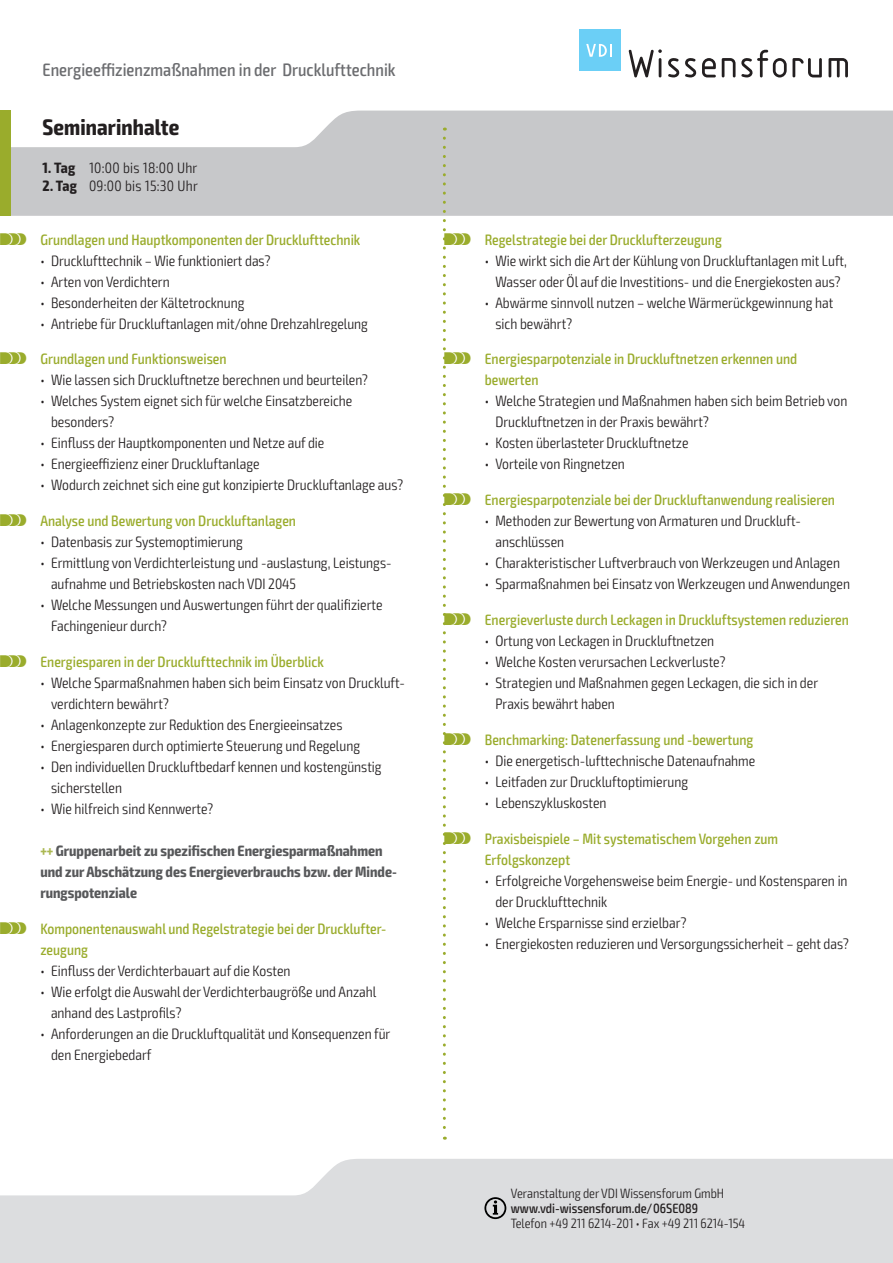
<style>
.page{position:relative;width:893px;height:1263px;background:#fff}
.page>*{position:absolute;margin:0;border:0;box-sizing:border-box;transform-origin:0 0}
.t1{font:700 condensed 22.5px "Exo 2";letter-spacing:.005em;color:#231f20}
.t2{font:500 condensed 18px "Exo 2";color:#6c6d70}
.t3{font:300 condensed 15px/21px "Exo 2";color:#231f20}
.t4{font:500 condensed 15px/21px "Exo 2";color:#9aac2c}
.t5{font:700 condensed 15px/21px "Exo 2";color:#57585a}
.t6{font:300 condensed 15px "Exo 2";letter-spacing:.02em;color:#231f20}
.t7{font:300 condensed 13.5px "Exo 2";color:#231f20}
.t8{font:500 condensed 13.5px "Exo 2";color:#231f20}
.s1{font-weight:700}
.s2{font-family:"VDI Iconset S4 A Regular";font-weight:400;font-stretch:normal}
.s3{color:#abb852}
</style>
<div class="page">
<svg style="left:0;top:1159px;width:893px;height:104px;background:#e0e1e3"></svg>
<svg style="left:11px;top:111px;width:882px;height:105px;background:#cdced0"></svg>
<div style="left:0;top:111px;width:11px;height:105px;background:#9aac2c"></div>
<svg style="left:484px;top:1197px;width:22px;height:22px"></svg>
<svg style="left:629px;top:49px;width:33px;height:28px"></svg>
<svg style="left:668px;top:58px;width:11px;height:19px"></svg>
<svg style="left:685px;top:58px;width:11px;height:19px"></svg>
<svg style="left:702px;top:58px;width:14px;height:19px"></svg>
<svg style="left:722px;top:58px;width:13px;height:19px"></svg>
<svg style="left:741px;top:50px;width:81px;height:27px"></svg>
<svg style="left:828px;top:58px;width:20px;height:19px"></svg>
<div style="left:579px;top:30px;width:41px;height:41px;background:#6bcff6"></div>
<svg style="left:586px;top:44px;width:26px;height:13px"></svg>
<svg style="left:443px;top:138px;width:3px;height:1002px"></svg>
<p class="t2" style="left:43px;top:59px;width:355px">Energieeffizienzmaßnahmen in der Drucklufttechnik</p>
<h1 class="t1" style="left:43px;top:113px;width:138px">Seminarinhalte</h1>
<p class="t6" style="left:43px;top:159px;width:156px"><span class="s1">1. Tag</span> 10:00 bis 18:00 Uhr</p>
<p class="t6" style="left:43px;top:177px;width:157px"><span class="s1">2. Tag</span> 09:00 bis 15:30 Uhr</p>
<p class="t4" style="left:0;top:229px;width:362px"><span class="s2">S</span> Grundlagen und Hauptkomponenten der Drucklufttechnik</p>
<p class="t3" style="left:40px;top:250px;width:232px">• Drucklufttechnik – Wie funktioniert das?</p>
<p class="t3" style="left:40px;top:271px;width:131px">• Arten von Verdichtern</p>
<p class="t3" style="left:40px;top:292px;width:206px">• Besonderheiten der Kältetrocknung</p>
<p class="t3" style="left:40px;top:313px;width:329px">• Antriebe für Druckluftanlagen mit/ohne Drehzahlregelung</p>
<p class="t4" style="left:0;top:349px;width:228px"><span class="s2">S</span> Grundlagen und Funktionsweisen</p>
<p class="t3" style="left:40px;top:370px;width:329px">• Wie lassen sich Druckluftnetze berechnen und beurteilen?</p>
<p class="t3" style="left:51px;top:391px;width:303px;text-indent:-11px">• Welches System eignet sich für welche Einsatzbereiche besonders?</p>
<p class="t3" style="left:40px;top:433px;width:285px">• Einfluss der Hauptkomponenten und Netze auf die</p>
<p class="t3" style="left:40px;top:454px;width:221px">• Energieeffizienz einer Druckluftanlage</p>
<p class="t3" style="left:40px;top:475px;width:364px">• Wodurch zeichnet sich eine gut konzipierte Druckluftanlage aus?</p>
<p class="t4" style="left:0;top:511px;width:298px"><span class="s2">S</span> Analyse und Bewertung von Druckluftanlagen</p>
<p class="t3" style="left:40px;top:532px;width:204px">• Datenbasis zur Systemoptimierung</p>
<p class="t3" style="left:51px;top:553px;width:342px;text-indent:-11px">• Ermittlung von Verdichterleistung und -auslastung, Leistungs&shy;aufnahme und Betriebskosten nach VDI 2045</p>
<p class="t3" style="left:51px;top:595px;width:333px;text-indent:-11px">• Welche Messungen und Auswertungen führt der qualifizierte<br>Fachingenieur durch?</p>
<p class="t4" style="left:0;top:652px;width:325px"><span class="s2">S</span> Energiesparen in der Drucklufttechnik im Überblick</p>
<p class="t3" style="left:51px;top:673px;width:355px;text-indent:-11px">• Welche Sparmaßnahmen haben sich beim Einsatz von Druckluft&shy;verdichtern bewährt?</p>
<p class="t3" style="left:40px;top:715px;width:304px">• Anlagenkonzepte zur Reduktion des Energieeinsatzes</p>
<p class="t3" style="left:40px;top:736px;width:321px">• Energiesparen durch optimierte Steuerung und Regelung</p>
<p class="t3" style="left:51px;top:757px;width:332px;text-indent:-11px">• Den individuellen Druckluftbedarf kennen und kostengünstig sicherstellen</p>
<p class="t3" style="left:40px;top:799px;width:174px">• Wie hilfreich sind Kennwerte?</p>
<p class="t5" style="left:40px;top:841px;width:358px"><span class="s3">+++</span> Gruppenarbeit zu spezifischen Energiesparmaßnahmen und zur Abschätzung des Energieverbrauchs bzw. der Minde&shy;rungspotenziale</p>
<p class="t4" style="left:40px;top:919px;width:347px;text-indent:-40px"><span class="s2">S</span> Komponentenauswahl und Regelstrategie bei der Drucklufter&shy;zeugung</p>
<p class="t3" style="left:40px;top:961px;width:252px">• Einfluss der Verdichterbauart auf die Kosten</p>
<p class="t3" style="left:51px;top:982px;width:327px;text-indent:-11px">• Wie erfolgt die Auswahl der Verdichterbaugröße und Anzahl anhand des Lastprofils?</p>
<p class="t3" style="left:51px;top:1024px;width:341px;text-indent:-11px">• Anforderungen an die Druckluftqualität und Konsequenzen für den Energiebedarf</p>
<p class="t4" style="left:444px;top:229px;width:279px"><span class="s2">S</span> Regelstrategie bei der Drucklufterzeugung</p>
<p class="t3" style="left:485px;top:250px;width:364px;text-align:center">• Wie wirkt sich die Art der Kühlung von Druckluftanlagen mit Luft,<br>Wasser oder Öl auf die Investitions- und die Energiekosten aus?</p>
<p class="t3" style="left:495px;top:292px;width:339px;text-indent:-11px">• Abwärme sinnvoll nutzen – welche Wärmerückgewinnung hat sich bewährt?</p>
<p class="t4" style="left:485px;top:349px;width:314px;text-indent:-40px"><span class="s2">S</span> Energiesparpotenziale in Druckluftnetzen erkennen und bewerten</p>
<p class="t3" style="left:495px;top:391px;width:353px;text-indent:-11px">• Welche Strategien und Maßnahmen haben sich beim Betrieb von<br>Druckluftnetzen in der Praxis bewährt?</p>
<p class="t3" style="left:485px;top:433px;width:205px">• Kosten überlasteter Druckluftnetze</p>
<p class="t3" style="left:485px;top:454px;width:142px">• Vorteile von Ringnetzen</p>
<p class="t4" style="left:444px;top:490px;width:392px"><span class="s2">S</span> Energiesparpotenziale bei der Druckluftanwendung realisieren</p>
<p class="t3" style="left:495px;top:511px;width:305px;text-indent:-11px">• Methoden zur Bewertung von Armaturen und Druckluft&shy;anschlüssen</p>
<p class="t3" style="left:485px;top:553px;width:357px">• Charakteristischer Luftverbrauch von Werkzeugen und Anlagen</p>
<p class="t3" style="left:485px;top:574px;width:367px">• Sparmaßnahmen bei Einsatz von Werkzeugen und Anwendungen</p>
<p class="t4" style="left:444px;top:610px;width:406px"><span class="s2">S</span> Energieverluste durch Leckagen in Druckluftsystemen reduzieren</p>
<p class="t3" style="left:485px;top:631px;width:231px">• Ortung von Leckagen in Druckluftnetzen</p>
<p class="t3" style="left:485px;top:652px;width:242px">• Welche Kosten verursachen Leckverluste?</p>
<p class="t3" style="left:495px;top:673px;width:324px;text-indent:-11px">• Strategien und Maßnahmen gegen Leckagen, die sich in der<br>Praxis bewährt haben</p>
<p class="t4" style="left:444px;top:730px;width:310px"><span class="s2">S</span> Benchmarking: Datenerfassung und -bewertung</p>
<p class="t3" style="left:485px;top:751px;width:272px">• Die energetisch-lufttechnische Datenaufnahme</p>
<p class="t3" style="left:485px;top:772px;width:205px">• Leitfaden zur Druckluftoptimierung</p>
<p class="t3" style="left:485px;top:793px;width:123px">• Lebenszykluskosten</p>
<p class="t4" style="left:485px;top:828px;width:295px;text-indent:-40px"><span class="s2">S</span> Praxisbeispiele – Mit systematischem Vorgehen zum<br>Erfolgskonzept</p>
<p class="t3" style="left:495px;top:870px;width:354px;text-indent:-11px">• Erfolgreiche Vorgehensweise beim Energie- und Kostensparen in der Drucklufttechnik</p>
<p class="t3" style="left:485px;top:912px;width:203px">• Welche Ersparnisse sind erzielbar?</p>
<p class="t3" style="left:485px;top:933px;width:366px">• Energiekosten reduzieren und Versorgungssicherheit – geht das?</p>
<p class="t7" style="left:511px;top:1185px;width:215px">Veranstaltung der VDI Wissensforum GmbH</p>
<p class="t8" style="left:511px;top:1200px;width:189px">www.vdi-wissensforum.de/06SE089</p>
<p class="t7" style="left:511px;top:1215px;width:236px">Telefon +49 211 6214-201 • Fax +49 211 6214-154</p>
</div>
